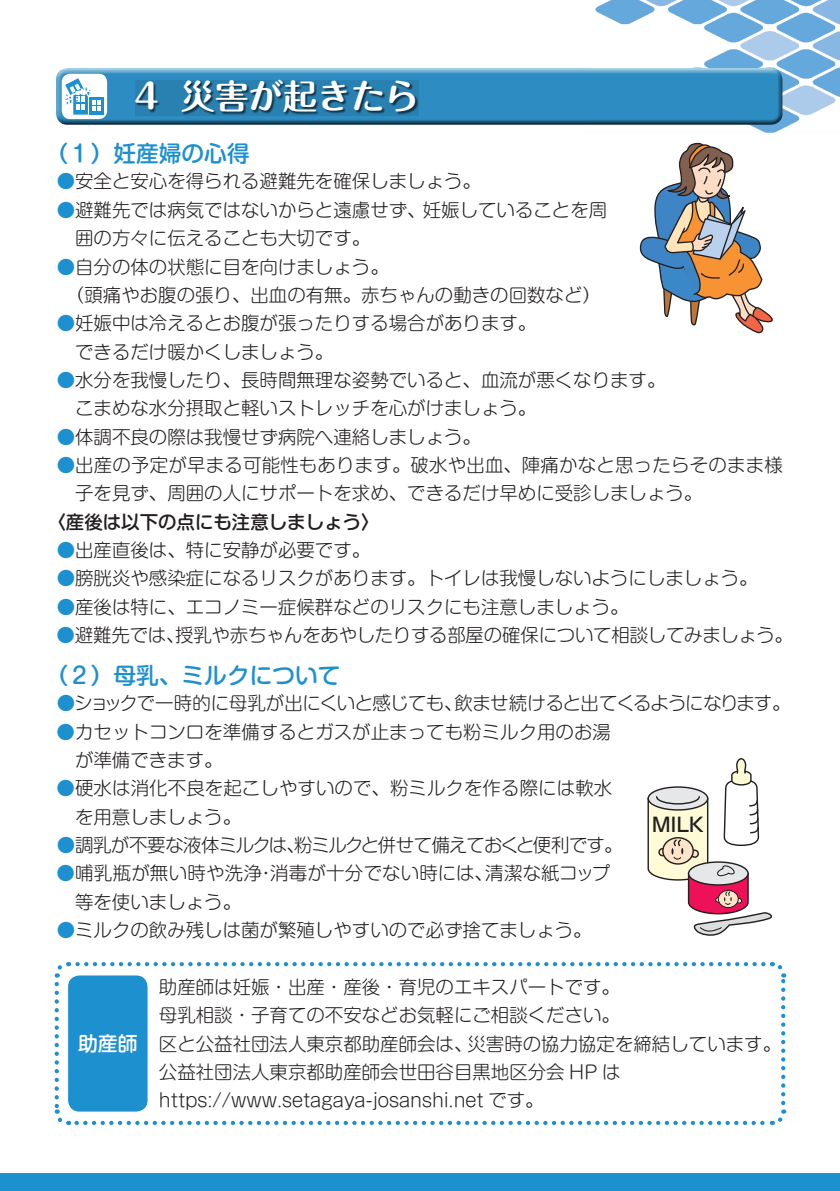
<style>
.page{position:relative;width:840px;height:1191px;background:#fff}
.page>*{position:absolute;margin:0;border:0;box-sizing:border-box;transform-origin:0 0}
.t1{font:700 34px "Maru Fo Pro";color:#fff}
.t2{font:500 22.6px "Shin M Go Pro";color:#1d90d0}
.t3{font:500 19.8px "Shin M Go Pro";color:#fff}
.t4{font:500 19.4px "Shin Go Pro";color:#231f20}
.t5{font:300 18.4px/28.4px "Shin M Go Pro";color:#231f20}
.t6{font:300 18.4px "Shin M Go Pro";letter-spacing:-.035em;color:#231f20}
.t7{font:300 18.4px "Shin M Go Pro";letter-spacing:-.055em;color:#231f20}
.t8{font:500 18.4px "Shin M Go Pro";color:#231f20}
.s1{color:#1d90d0}
</style>
<div class="page">
<img style="left:595px;top:0;width:244px;height:133px">
<div style="left:0;top:1174px;width:839px;height:17px;background:#1d90d0"></div>
<svg style="left:61px;top:62px;width:724px;height:8px"></svg>
<svg style="left:56px;top:70px;width:732px;height:56px;background:#378bbb"></svg>
<svg style="left:135px;top:80px;width:283px;height:36px;background:#216991"></svg>
<div style="left:62px;top:74px;width:45px;height:45px;background:#fff;border-radius:9px"></div>
<div style="left:89px;top:97px;width:15px;height:18px;background:#1d90d0"></div>
<svg style="left:65px;top:78px;width:36px;height:37px"></svg>
<svg style="left:54px;top:984px;width:15px;height:142px"></svg>
<svg style="left:77px;top:1109px;width:710px;height:16px"></svg>
<svg style="left:770px;top:962px;width:15px;height:141px"></svg>
<svg style="left:54px;top:962px;width:709px;height:15px"></svg>
<svg style="left:639px;top:142px;width:134px;height:192px"></svg>
<svg style="left:647px;top:758px;width:126px;height:178px"></svg>
<div style="left:68px;top:975px;width:79px;height:136px;background:#1d90d0;border-radius:11px"></div>
<h1 class="t1" style="left:130px;top:69px;width:291px">４ 災害が起きたら</h1>
<p class="t2" style="left:45px;top:135px;width:206px">（１）妊産婦の心得</p>
<p class="t5" style="left:57px;top:165px;width:425px"><span class="s1">●</span>安全と安心を得られる避難先を確保しましょう。</p>
<p class="t5" style="left:75px;top:193px;width:533px;text-indent:-18px"><span class="s1">●</span>避難先では病気ではないからと遠慮せず、妊娠していることを周囲の方々に伝えることも大切です。</p>
<p class="t5" style="left:66px;top:250px;width:536px;text-indent:-9px"><span class="s1">●</span>自分の体の状態に目を向けましょう。<br>（頭痛やお腹の張り、出血の有無。赤ちゃんの動きの回数など）</p>
<p class="t5" style="left:57px;top:307px;width:481px"><span class="s1">●</span>妊娠中は冷えるとお腹が張ったりする場合があります。　できるだけ暖かくしましょう。</p>
<p class="t5" style="left:57px;top:363px;width:610px"><span class="s1">●</span>水分を我慢したり、長時間無理な姿勢でいると、血流が悪くなります。　こまめな水分摂取と軽いストレッチを心がけましょう。</p>
<p class="t5" style="left:57px;top:420px;width:425px"><span class="s1">●</span>体調不良の際は我慢せず病院へ連絡しましょう。</p>
<p class="t5" style="left:75px;top:448px;width:708px;text-indent:-18px"><span class="s1">●</span>出産の予定が早まる可能性もあります。破水や出血、陣痛かなと思ったらそのまま様子を見ず、周囲の人にサポートを求め、できるだけ早めに受診しましょう。</p>
<p class="t8" style="left:47px;top:507px;width:333px">〈産後は以下の点にも注意しましょう〉</p>
<p class="t5" style="left:57px;top:534px;width:315px"><span class="s1">●</span>出産直後は、特に安静が必要です。</p>
<p class="t5" style="left:57px;top:562px;width:702px"><span class="s1">●</span>膀胱炎や感染症になるリスクがあります。トイレは我慢しないようにしましょう。</p>
<p class="t5" style="left:57px;top:590px;width:573px"><span class="s1">●</span>産後は特に、エコノミー症候群などのリスクにも注意しましょう。</p>
<p class="t5" style="left:57px;top:619px;width:737px"><span class="s1">●</span>避難先では、授乳や赤ちゃんをあやしたりする部屋の確保について相談してみましょう。</p>
<p class="t2" style="left:45px;top:656px;width:296px">（２）母乳、ミルクについて</p>
<p class="t6" style="left:57px;top:688px;width:735px"><span class="s1">●</span>ショックで一時的に母乳が出にくいと感じても、飲ませ続けると出てくるようになります。</p>
<p class="t5" style="left:75px;top:715px;width:537px;text-indent:-18px"><span class="s1">●</span>カセットコンロを準備するとガスが止まっても粉ミルク用のお湯が準備できます。</p>
<p class="t5" style="left:75px;top:772px;width:538px;text-indent:-18px"><span class="s1">●</span>硬水は消化不良を起こしやすいので、粉ミルクを作る際には軟水を用意しましょう。</p>
<p class="t7" style="left:57px;top:830px;width:567px"><span class="s1">●</span>調乳が不要な液体ミルクは、粉ミルクと併せて備えておくと便利です。</p>
<p class="t5" style="left:75px;top:857px;width:536px;text-indent:-18px"><span class="s1">●</span>哺乳瓶が無い時や洗浄・消毒が十分でない時には、清潔な紙コップ等を使いましょう。</p>
<p class="t5" style="left:57px;top:913px;width:536px"><span class="s1">●</span>ミルクの飲み残しは菌が繁殖しやすいので必ず捨てましょう。</p>
<p class="t4" style="left:651px;top:809px;width:53px">MILK</p>
<p class="t3" style="left:78px;top:1027px;width:61px">助産師</p>
<p class="t5" style="left:159px;top:970px;width:623px">助産師は妊娠・出産・産後・育児のエキスパートです。<br>母乳相談・子育ての不安などお気軽にご相談ください。<br>区と公益社団法人東京都助産師会は、災害時の協力協定を締結しています。公益社団法人東京都助産師会世田谷目黒地区分会 HP はhttps://www.setagaya-josanshi.net です。</p>
</div>
